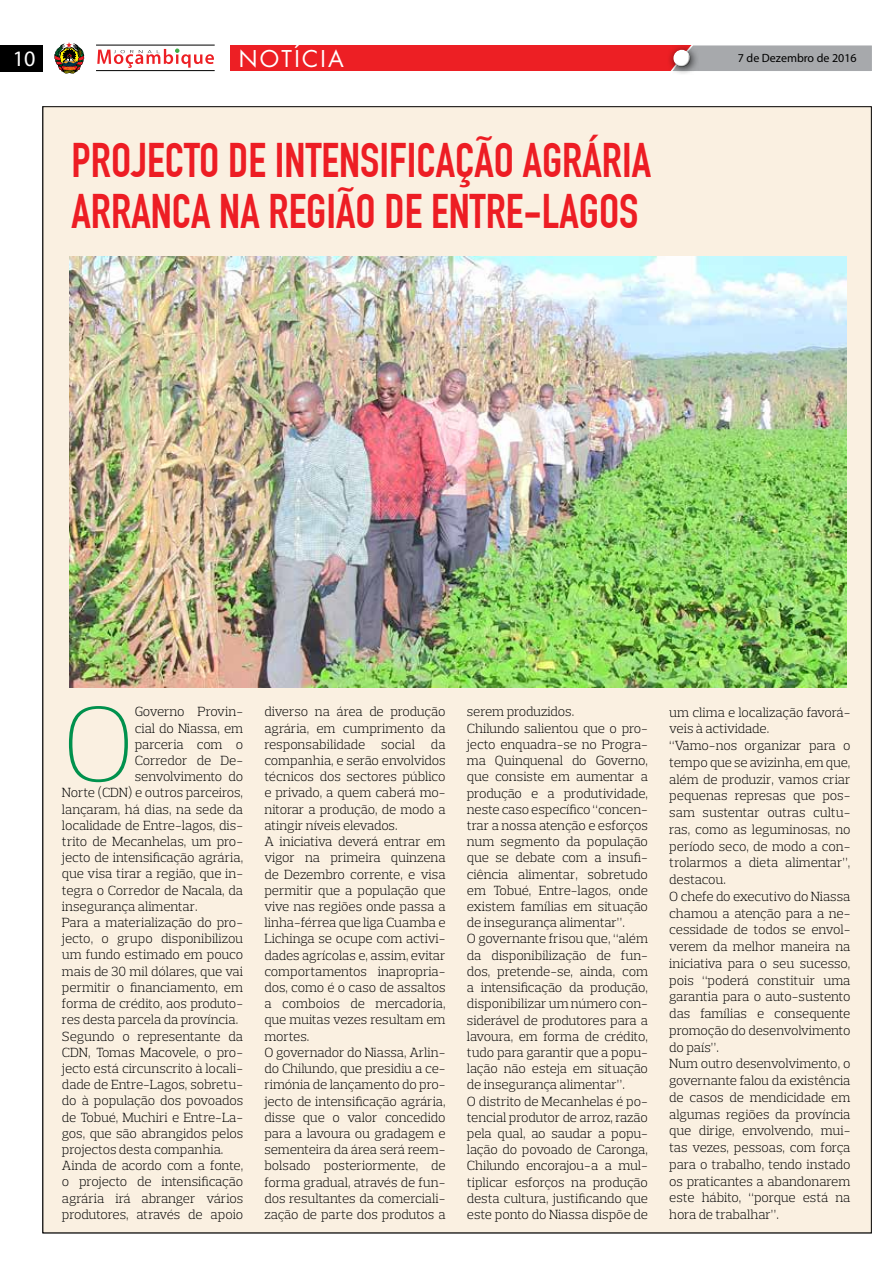
<style>
.page{position:relative;width:893px;height:1263px;background:#fff}
.page>*{position:absolute;margin:0;border:0;box-sizing:border-box;transform-origin:0 0}
.t1{font:200 108.75px "Prelo Slab";color:#00914d}
.t2{font:700 47.55px/50.6px "DIN Condensed";color:#ed1d24}
.t3{font:22.5px "Futura";letter-spacing:.1em;color:#fff}
.t4{font:22.2px "Myriad Pro";color:#fff}
.t5{font:300 13.5px/16.2px "Prelo Slab";letter-spacing:-.01em;color:#000}
.t6{font:12px "Myriad Pro";color:#000}
</style>
<div class="page">
<div style="left:230px;top:45px;width:642px;height:26px;background:#ed1f24"></div>
<div style="left:699px;top:45px;width:173px;height:26px;background:#a7a9ac"></div>
<div style="left:0;top:45px;width:43px;height:26px;background:#000"></div>
<div style="left:42px;top:31px;width:55px;height:55px;background:#fff"></div>
<svg style="left:54px;top:42px;width:30px;height:32px"></svg>
<div style="left:667px;top:44px;width:32px;height:32px;background:#000;opacity:.75"></div>
<div style="left:672px;top:49px;width:20px;height:14px;background:#fff;opacity:.75"></div>
<div style="left:672px;top:52px;width:20px;height:17px;background:#000;opacity:.75"></div>
<hr style="left:96px;top:70px;width:119px;height:1px;background:#000">
<hr style="left:96px;top:45px;width:119px;height:1px;background:#000">
<svg style="left:97px;top:48px;width:117px;height:20px"></svg>
<div style="left:43px;top:107px;width:828px;height:1126px;background:#faf0e1"></div>
<img style="left:69px;top:257px;width:777px;height:430px">
<h3 class="t4" style="left:13px;top:45px;width:24px">10</h3>
<h3 class="t3" style="left:239px;top:43px;width:106px">NOTÍCIA</h3>
<p class="t6" style="left:738px;top:51px;width:120px">7 de Dezembro de 2016</p>
<h2 class="t2" style="left:72px;top:136px;width:581px">PROJECTO DE INTENSIFICAÇÃO AGRÁRIA<br>ARRANCA NA REGIÃO DE ENTRE-LAGOS</h2>
<h1 class="t1" style="left:62px;top:678px;width:74px">O</h1>
<p class="t5" style="left:135px;top:704px;width:110px">Governo Provin-</p>
<p class="t5" style="left:135px;top:720px;width:110px">cial do Niassa, em</p>
<p class="t5" style="left:135px;top:736px;width:110px">parceria com o</p>
<p class="t5" style="left:135px;top:752px;width:110px">Corredor de De-</p>
<p class="t5" style="left:135px;top:768px;width:110px">senvolvimento do</p>
<p class="t5" style="left:62px;top:785px;width:183px">Norte (CDN) e outros parceiros,</p>
<p class="t5" style="left:62px;top:801px;width:183px">lançaram, há dias, na sede da</p>
<p class="t5" style="left:62px;top:817px;width:183px">localidade de Entre-lagos, dis-</p>
<p class="t5" style="left:62px;top:833px;width:183px">trito de Mecanhelas, um pro-</p>
<p class="t5" style="left:62px;top:849px;width:183px">jecto de intensificação agrária,</p>
<p class="t5" style="left:62px;top:866px;width:183px">que visa tirar a região, que in-</p>
<p class="t5" style="left:62px;top:882px;width:183px">tegra o Corredor de Nacala, da</p>
<p class="t5" style="left:62px;top:898px;width:137px">insegurança alimentar.</p>
<p class="t5" style="left:62px;top:914px;width:183px">Para a materialização do pro-</p>
<p class="t5" style="left:62px;top:930px;width:183px">jecto, o grupo disponibilizou</p>
<p class="t5" style="left:62px;top:947px;width:183px">um fundo estimado em pouco</p>
<p class="t5" style="left:62px;top:963px;width:183px">mais de 30 mil dólares, que vai</p>
<p class="t5" style="left:62px;top:979px;width:183px">permitir o financiamento, em</p>
<p class="t5" style="left:62px;top:995px;width:183px">forma de crédito, aos produto-</p>
<p class="t5" style="left:62px;top:1012px;width:178px">res desta parcela da província.</p>
<p class="t5" style="left:62px;top:1028px;width:183px">Segundo o representante da</p>
<p class="t5" style="left:62px;top:1044px;width:183px">CDN, Tomas Macovele, o pro-</p>
<p class="t5" style="left:62px;top:1060px;width:183px">jecto está circunscrito à locali-</p>
<p class="t5" style="left:62px;top:1076px;width:183px">dade de Entre-Lagos, sobretu-</p>
<p class="t5" style="left:62px;top:1093px;width:183px">do à população dos povoados</p>
<p class="t5" style="left:62px;top:1109px;width:183px">de Tobué, Muchiri e Entre-La-</p>
<p class="t5" style="left:62px;top:1125px;width:183px">gos, que são abrangidos pelos</p>
<p class="t5" style="left:62px;top:1141px;width:163px">projectos desta companhia.</p>
<p class="t5" style="left:62px;top:1157px;width:183px">Ainda de acordo com a fonte,</p>
<p class="t5" style="left:62px;top:1174px;width:183px">o projecto de intensificação</p>
<p class="t5" style="left:62px;top:1190px;width:183px">agrária irá abranger vários</p>
<p class="t5" style="left:62px;top:1206px;width:183px">produtores, através de apoio</p>
<p class="t5" style="left:264px;top:704px;width:183px">diverso na área de produção agrária, em cumprimento da responsabilidade social da companhia, e serão envolvidos técnicos dos sectores público e privado, a quem caberá mo&shy;nitorar a produção, de modo a atingir níveis elevados.<br>A iniciativa deverá entrar em vigor na primeira quinzena de Dezembro corrente, e visa permitir que a população que vive nas regiões onde passa a linha-férrea que liga Cuamba e<br>Lichinga se ocupe com activi&shy;dades agrícolas e, assim, evitar comportamentos inapropria&shy;dos, como é o caso de assaltos a comboios de mercadoria, que muitas vezes resultam em mortes.<br>O governador do Niassa, Arlin&shy;do Chilundo, que presidiu a ce&shy;rimónia de lançamento do pro&shy;jecto de intensificação agrária, disse que o valor concedido para a lavoura ou gradagem e sementeira da área será reem&shy;bolsado posteriormente, de forma gradual, através de fun&shy;dos resultantes da comerciali&shy;zação de parte dos produtos a</p>
<p class="t5" style="left:467px;top:704px;width:183px">serem produzidos.<br>Chilundo salientou que o pro&shy;jecto enquadra-se no Progra&shy;ma Quinquenal do Governo, que consiste em aumentar a produção e a produtividade, neste caso específico “concen&shy;trar a nossa atenção e esforços num segmento da população que se debate com a insufi&shy;ciência alimentar, sobretudo em Tobué, Entre-lagos, onde existem famílias em situação de insegurança alimentar”.<br>O governante frisou que, “além da disponibilização de fun&shy;dos, pretende-se, ainda, com a intensificação da produção, disponibilizar um número con&shy;siderável de produtores para a lavoura, em forma de crédito, tudo para garantir que a popu&shy;lação não esteja em situação de insegurança alimentar”.<br>O distrito de Mecanhelas é po&shy;tencial produtor de arroz, razão pela qual, ao saudar a popu&shy;lação do povoado de Caronga,<br>Chilundo encorajou-a a mul&shy;tiplicar esforços na produção desta cultura, justificando que este ponto do Niassa dispõe de</p>
<p class="t5" style="left:669px;top:703px;width:183px;line-height:16.8px">um clima e localização favorá&shy;veis à actividade.<br>“Vamo-nos organizar para o tempo que se avizinha, em que, além de produzir, vamos criar pequenas represas que pos&shy;sam sustentar outras cultu&shy;ras, como as leguminosas, no período seco, de modo a con&shy;trolarmos a dieta alimentar”, destacou.<br>O chefe do executivo do Niassa chamou a atenção para a ne&shy;cessidade de todos se envol&shy;verem da melhor maneira na iniciativa para o seu sucesso, pois “poderá constituir uma garantia para o auto-sustento das famílias e consequente promoção do desenvolvimento do país”.<br>Num outro desenvolvimento, o governante falou da existência de casos de mendicidade em algumas regiões da província que dirige, envolvendo, mui&shy;tas vezes, pessoas, com força para o trabalho, tendo instado os praticantes a abandonarem este hábito, “porque está na hora de trabalhar”.</p>
</div>
